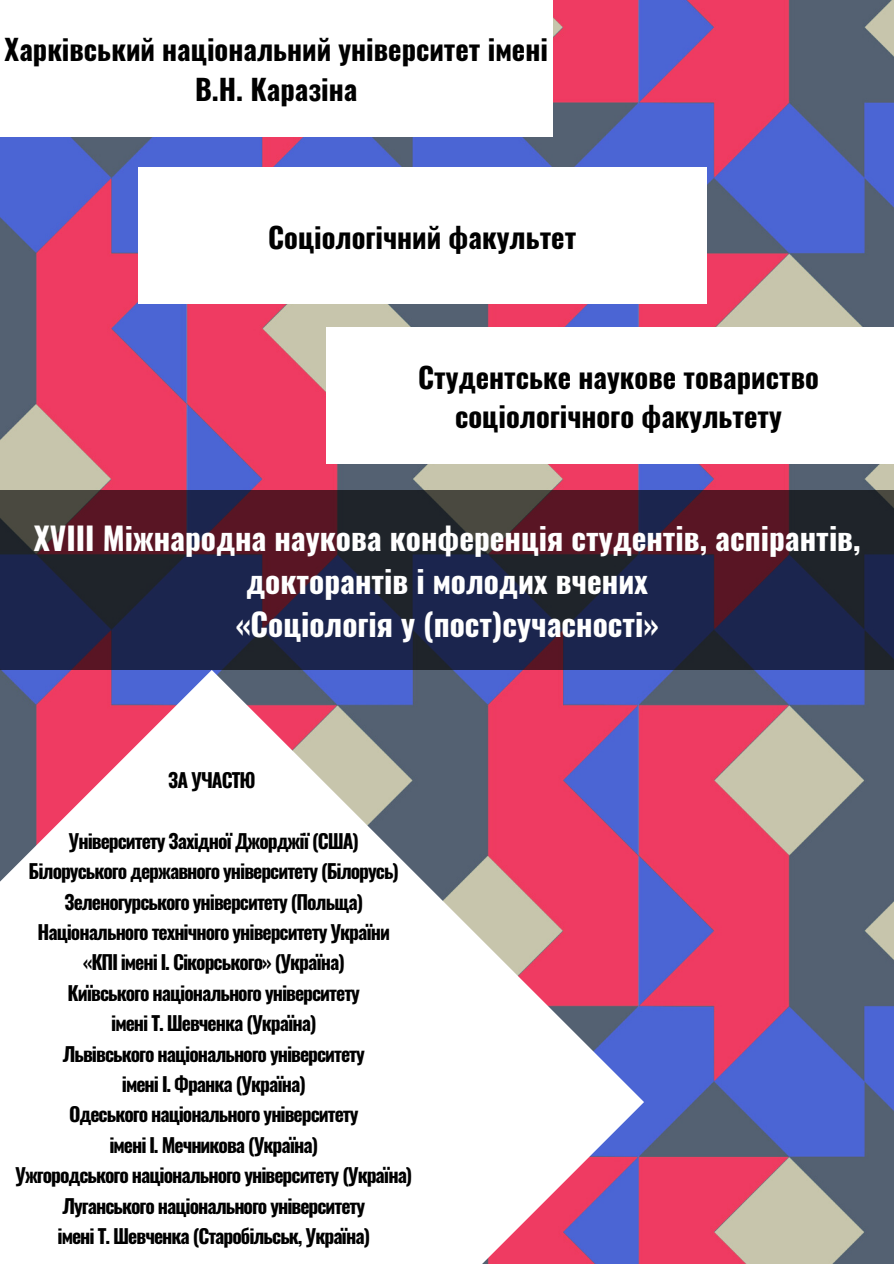
<style>
.page{position:relative;width:894px;height:1264px;background:#fff}
.page>*{position:absolute;margin:0;border:0;box-sizing:border-box;transform-origin:0 0}
.t1{font:700 31.35px/42.6px "Oswald";color:#fff;text-align:center}
.t2{font:700 28.5px/39.9px "Oswald";color:#000;text-align:center}
.t3{font:700 19.5px/30.5px "Oswald";letter-spacing:-.05em;color:#000;text-align:center}
</style>
<div class="page">
<img style="left:0;top:0;width:893px;height:1263px">
<svg style="left:0;top:490px;width:893px;height:179px;background:#2c223b"></svg>
<div style="left:0;top:0;width:553px;height:137px;background:#fff"></div>
<svg style="left:0;top:670px;width:644px;height:593px"></svg>
<div style="left:138px;top:167px;width:568px;height:137px;background:#fff"></div>
<div style="left:325px;top:327px;width:568px;height:137px;background:#fff"></div>
<h2 class="t2" style="left:5px;top:28px;width:544px">Харківський національний університет імені<br>В.Н. Каразіна</h2>
<h2 class="t2" style="left:268px;top:216px;width:309px">Соціологічний факультет</h2>
<h2 class="t2" style="left:418px;top:356px;width:402px;line-height:39.5px">Студентське наукове товариство соціологічного факультету</h2>
<h1 class="t1" style="left:34px;top:516px;width:828px">XVIII Міжнародна наукова конференція студентів, аспірантів, докторантів і молодих вчених<br>«Соціологія у (пост)сучасності»</h1>
<p class="t3" style="left:168px;top:763px;width:89px">ЗА УЧАСТЮ</p>
<p class="t3" style="left:15px;top:824px;width:398px">Університету Західної Джорджії (США)<br>Білоруського державного університету (Білорусь)<br>Зеленогурського університету (Польща)<br>Національного технічного університету України<br>«КПІ імені І. Сікорського» (Україна)<br>Київського національного університету<br>імені Т. Шевченка (Україна)<br>Львівського національного університету<br>імені І. Франка (Україна)<br>Одеського національного університету<br>імені І. Мечникова (Україна)<br>Ужгородського національного університету (Україна)<br>Луганського національного університету<br>імені Т. Шевченка (Старобільськ, Україна)</p>
</div>
